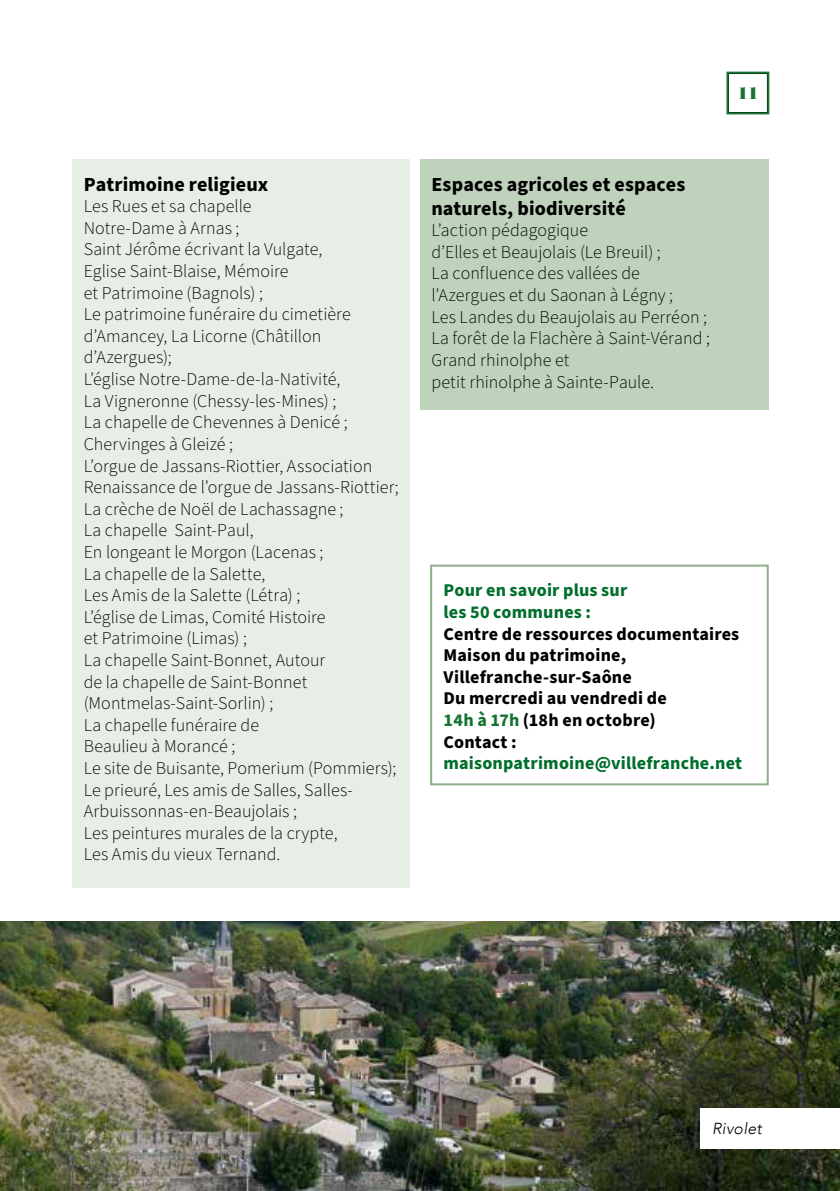
<style>
.page{position:relative;width:840px;height:1191px;background:#fff}
.page>*{position:absolute;margin:0;border:0;box-sizing:border-box;transform-origin:0 0}
.t1{font:700 20px/24px "Source Sans Pro";letter-spacing:.005em;color:#000}
.t2{font:300 18px/21.6px "Source Sans Pro";letter-spacing:.005em;color:#000}
.t3{font:700 18px/21.6px "Source Sans Pro";letter-spacing:.01em;color:#000}
.t4{font:700 18px/21.6px "Source Sans Pro";letter-spacing:.01em;color:#006e2c}
.t5{font:18px "Bodoni MT Black";color:#177333}
.t6{font:italic 300 16px "Avenir LT";letter-spacing:.015em;color:#000}
.s1{color:#177333}
</style>
<div class="page">
<div style="left:726px;top:72px;width:42px;height:42px;border:2px solid #177333"></div>
<img style="left:0;top:921px;width:839px;height:270px">
<div style="left:72px;top:159px;width:338px;height:728px;background:#e6eee5"></div>
<div style="left:420px;top:159px;width:347px;height:250px;background:#bfd2bb"></div>
<div style="left:430px;top:564px;width:338px;height:221px;border:2px solid #8db089"></div>
<div style="left:700px;top:1107px;width:139px;height:41px;background:#fff"></div>
<p class="t1" style="left:84px;top:172px;width:186px">Patrimoine religieux</p>
<p class="t2" style="left:84px;top:196px;width:316px">Les Rues et sa chapelle<br>Notre-Dame à Arnas ;<br>Saint Jérôme écrivant la Vulgate,<br>Eglise Saint-Blaise, Mémoire<br>et Patrimoine (Bagnols) ;<br>Le patrimoine funéraire du cimetière d’Amancey, La Licorne (Châtillon d’Azergues);<br>L’église Notre-Dame-de-la-Nativité,<br>La Vigneronne (Chessy-les-Mines) ;<br>La chapelle de Chevennes à Denicé ;<br>Chervinges à Gleizé ;<br>L’orgue de Jassans-Riottier, Association<br>Renaissance de l’orgue de Jassans-Riottier;<br>La crèche de Noël de Lachassagne ;<br>La chapelle Saint-Paul,<br>En longeant le Morgon (Lacenas ;<br>La chapelle de la Salette,<br>Les Amis de la Salette (Létra) ;<br>L’église de Limas, Comité Histoire<br>et Patrimoine (Limas) ;<br>La chapelle Saint-Bonnet, Autour<br>de la chapelle de Saint-Bonnet (Montmelas-Saint-Sorlin) ;<br>La chapelle funéraire de<br>Beaulieu à Morancé ;<br>Le site de Buisante, Pomerium (Pommiers);<br>Le prieuré, Les amis de Salles, Salles-<br>Arbuissonnas-en-Beaujolais ;<br>Les peintures murales de la crypte,<br>Les Amis du vieux Ternand.</p>
<p class="t5" style="left:736px;top:83px;width:23px">11</p>
<p class="t1" style="left:431px;top:172px;width:255px">Espaces agricoles et espaces naturels, biodiversité</p>
<p class="t2" style="left:431px;top:220px;width:280px">L’action pédagogique<br>d’Elles et Beaujolais (Le Breuil) ;<br>La confluence des vallées de l’Azergues et du Saonan à Légny ;<br>Les Landes du Beaujolais au Perréon ;<br>La forêt de la Flachère à Saint-Vérand ;<br>Grand rhinolphe et<br>petit rhinolphe à Sainte-Paule.</p>
<p class="t4" style="left:443px;top:580px;width:185px">Pour en savoir plus sur les 50 communes :</p>
<p class="t3" style="left:443px;top:623px;width:297px">Centre de ressources documentaires<br>Maison du patrimoine,<br>Villefranche-sur-Saône<br>Du mercredi au vendredi de<br><span class="s1">14h à 17h</span> (18h en octobre)<br>Contact :</p>
<p class="t4" style="left:443px;top:753px;width:300px">maisonpatrimoine@villefranche.net</p>
<p class="t6" style="left:711px;top:1119px;width:51px">Rivolet</p>
</div>
